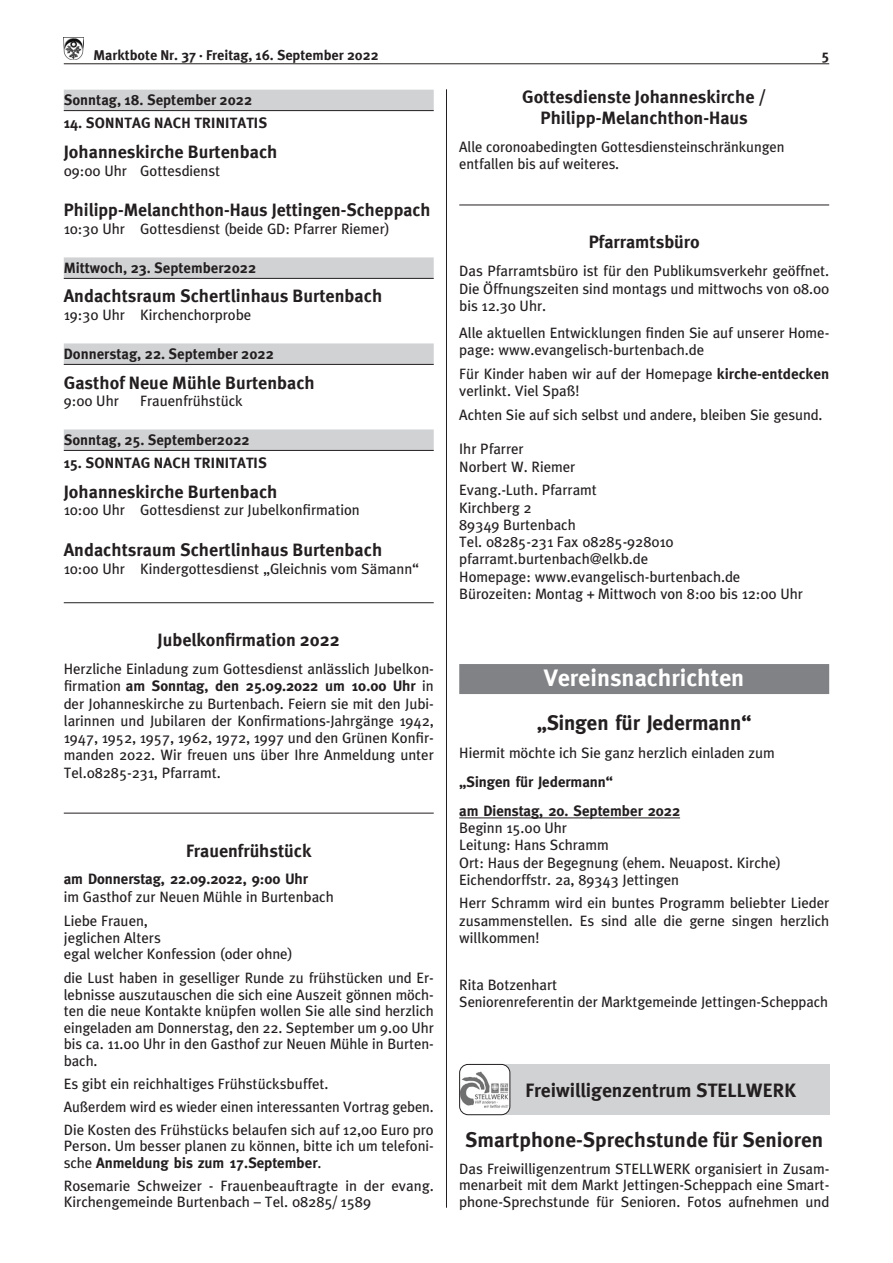
<style>
.page{position:relative;width:893px;height:1263px;background:#fff}
.page>*{position:absolute;margin:0;border:0;box-sizing:border-box;transform-origin:0 0}
.t1{font:700 24px "Meta";color:#fff}
.t2{font:700 21px "Meta";color:#231f20}
.t3{font:700 21px "Meta";color:#231f20}
.t4{font:700 19.5px "Meta";color:#231f20}
.t5{font:700 18px/21.6px "Meta";color:#231f20;text-align:center}
.t6{font:15px/17.2px "Meta";color:#231f20}
.t7{font:700 15px "Meta";color:#231f20}
.t8{font:700 15px/28.8px "Meta";color:#231f20}
.t9{font:700 14.25px "Meta";color:#231f20}
.s1{font-weight:700}
</style>
<div class="page">
<img style="left:64px;top:37px;width:19px;height:23px">
<hr style="left:64px;top:63px;width:765px;height:1px;background:#231f20">
<div style="left:64px;top:90px;width:370px;height:21px;background:#d1d2d4"></div>
<hr style="left:64px;top:110px;width:370px;height:1px;background:#231f20">
<div style="left:64px;top:257px;width:370px;height:21px;background:#d1d2d4"></div>
<hr style="left:64px;top:278px;width:370px;height:1px;background:#231f20">
<div style="left:64px;top:343px;width:370px;height:21px;background:#d1d2d4"></div>
<hr style="left:64px;top:364px;width:370px;height:1px;background:#231f20">
<div style="left:64px;top:429px;width:370px;height:21px;background:#d1d2d4"></div>
<hr style="left:64px;top:450px;width:370px;height:1px;background:#231f20">
<hr style="left:64px;top:602px;width:370px;height:1px;background:#231f20">
<hr style="left:64px;top:813px;width:370px;height:1px;background:#231f20">
<hr style="left:459px;top:205px;width:370px;height:1px;background:#231f20">
<div style="left:459px;top:664px;width:370px;height:30px;background:#808285"></div>
<hr style="left:459px;top:818px;width:221px;height:1px;background:#231f20">
<div style="left:504px;top:1064px;width:326px;height:51px;background:#d1d2d4"></div>
<div style="left:460px;top:1064px;width:50px;height:51px;background:#fff;border-radius:9px"></div>
<img style="left:461px;top:1071px;width:47px;height:37px">
<div style="left:459px;top:1064px;width:51px;height:51px;border:1px solid #231f20;border-radius:9px"></div>
<hr style="left:446px;top:89px;width:1px;height:1119px;background:#231f20">
<p class="t9" style="left:94px;top:46px;width:287px">Marktbote Nr. 37 · Freitag, 16. September 2022</p>
<p class="t9" style="left:822px;top:46px;width:9px">5</p>
<p class="t7" style="left:64px;top:91px;width:190px">Sonntag, 18. September 2022</p>
<p class="t7" style="left:64px;top:114px;width:205px">14. SONNTAG NACH TRINITATIS</p>
<p class="t5" style="left:64px;top:141px;width:215px">Johanneskirche Burtenbach</p>
<p class="t6" style="left:64px;top:162px;width:158px">09:00 Uhr Gottesdienst</p>
<p class="t5" style="left:64px;top:199px;width:368px">Philipp-Melanchthon-Haus Jettingen-Scheppach</p>
<p class="t6" style="left:64px;top:220px;width:327px">10:30 Uhr Gottesdienst (beide GD: Pfarrer Riemer)</p>
<p class="t7" style="left:64px;top:259px;width:194px">Mittwoch, 23. September2022</p>
<p class="t5" style="left:64px;top:285px;width:320px">Andachtsraum Schertlinhaus Burtenbach</p>
<p class="t6" style="left:64px;top:306px;width:189px">19:30 Uhr Kirchenchorprobe</p>
<p class="t7" style="left:64px;top:345px;width:212px">Donnerstag, 22. September 2022</p>
<p class="t5" style="left:64px;top:371px;width:252px">Gasthof Neue Mühle Burtenbach</p>
<p class="t6" style="left:64px;top:392px;width:56px">9:00 Uhr</p>
<p class="t6" style="left:140px;top:392px;width:104px">Frauenfrühstück</p>
<p class="t7" style="left:64px;top:431px;width:187px">Sonntag, 25. September2022</p>
<p class="t7" style="left:64px;top:454px;width:205px">15. SONNTAG NACH TRINITATIS</p>
<p class="t5" style="left:64px;top:481px;width:215px">Johanneskirche Burtenbach</p>
<p class="t6" style="left:64px;top:501px;width:297px">10:00 Uhr Gottesdienst zur Jubelkonfirmation</p>
<p class="t5" style="left:64px;top:539px;width:320px">Andachtsraum Schertlinhaus Burtenbach</p>
<p class="t6" style="left:64px;top:559px;width:357px">10:00 Uhr Kindergottesdienst „Gleichnis vom Sämann“</p>
<p class="t5" style="left:522px;top:85px;width:246px">Gottesdienste Johanneskirche /<br>Philipp-Melanchthon-Haus</p>
<p class="t6" style="left:459px;top:138px;width:327px">Alle coronoabedingten Gottesdiensteinschränkungen entfallen bis auf weiteres.</p>
<p class="t5" style="left:589px;top:231px;width:113px">Pfarramtsbüro</p>
<p class="t6" style="left:459px;top:262px;width:371px;text-align:justify">Das Pfarramtsbüro ist für den Publikumsverkehr geöffnet.<br>Die Öffnungszeiten sind montags und mittwochs von 08.00 bis 12.30 Uhr.</p>
<p class="t6" style="left:459px;top:324px;width:371px">Alle aktuellen Entwicklungen finden Sie auf unserer Home&shy;page: www.evangelisch-burtenbach.de</p>
<p class="t6" style="left:459px;top:365px;width:371px">Für Kinder haben wir auf der Homepage <span class="s1">kirche-entdecken </span>verlinkt. Viel Spaß!</p>
<p class="t6" style="left:459px;top:406px;width:365px">Achten Sie auf sich selbst und andere, bleiben Sie gesund.</p>
<p class="t6" style="left:459px;top:440px;width:117px">Ihr Pfarrer<br>Norbert W. Riemer</p>
<p class="t6" style="left:459px;top:481px;width:345px">Evang.-Luth. Pfarramt<br>Kirchberg 2<br>89349 Burtenbach<br>Tel. 08285-231 Fax 08285-928010 pfarramt.burtenbach@elkb.de<br>Homepage: www.evangelisch-burtenbach.de<br>Bürozeiten: Montag + Mittwoch von 8:00 bis 12:00 Uhr</p>
<p class="t5" style="left:158px;top:629px;width:184px">Jubelkonfirmation 2022</p>
<p class="t6" style="left:64px;top:660px;width:371px;text-align:justify">Herzliche Einladung zum Gottesdienst anlässlich Jubelkon&shy;firmation <span class="s1">am Sonntag, den 25.09.2022 um 10.00 Uhr</span> in der Johanneskirche zu Burtenbach. Feiern sie mit den Jubi&shy;larinnen und Jubilaren der Konfirmations-Jahrgänge 1942, 1947, 1952, 1957, 1962, 1972, 1997 und den Grünen Konfir&shy;manden 2022. Wir freuen uns über Ihre Anmeldung unter Tel.08285-231, Pfarramt.</p>
<p class="t5" style="left:186px;top:839px;width:127px">Frauenfrühstück</p>
<p class="t8" style="left:64px;top:865px;width:246px">am Donnerstag, 22.09.2022, 9:00 Uhr</p>
<p class="t6" style="left:64px;top:884px;width:271px;line-height:24.3px">im Gasthof zur Neuen Mühle in Burtenbach<br>Liebe Frauen,</p>
<p class="t6" style="left:64px;top:929px;width:230px;line-height:16.5px">jeglichen Alters<br>egal welcher Konfession (oder ohne)</p>
<p class="t6" style="left:64px;top:970px;width:371px;line-height:16.5px;text-align:justify">die Lust haben in geselliger Runde zu frühstücken und Er&shy;lebnisse auszutauschen die sich eine Auszeit gönnen möch&shy;ten die neue Kontakte knüpfen wollen Sie alle sind herzlich eingeladen am Donnerstag, den 22. September um 9.00 Uhr bis ca. 11.00 Uhr in den Gasthof zur Neuen Mühle in Burten&shy;bach.</p>
<p class="t6" style="left:64px;top:1072px;width:371px;line-height:23px">Es gibt ein reichhaltiges Frühstücksbuffet.<br>Außerdem wird es wieder einen interessanten Vortrag geben.<br>Die Kosten des Frühstücks belaufen sich auf 12,00 Euro pro</p>
<p class="t6" style="left:64px;top:1137px;width:371px;line-height:16.5px">Person. Um besser planen zu können, bitte ich um telefoni&shy;sche <span class="s1">Anmeldung bis zum 17.September</span>.</p>
<p class="t6" style="left:64px;top:1177px;width:371px;line-height:16.5px">Rosemarie Schweizer - Frauenbeauftragte in der evang.<br>Kirchengemeinde Burtenbach – Tel. 08285/ 1589</p>
<h1 class="t1" style="left:544px;top:663px;width:201px">Vereinsnachrichten</h1>
<h2 class="t3" style="left:537px;top:711px;width:216px">„Singen für Jedermann“</h2>
<p class="t6" style="left:459px;top:744px;width:317px">Hiermit möchte ich Sie ganz herzlich einladen zum</p>
<p class="t8" style="left:459px;top:767px;width:222px">„Singen für Jedermann“<br>am Dienstag, 20. September 2022</p>
<p class="t6" style="left:459px;top:819px;width:323px">Beginn 15.00 Uhr<br>Leitung: Hans Schramm<br>Ort: Haus der Begegnung (ehem. Neuapost. Kirche)<br>Eichendorffstr. 2a, 89343 Jettingen</p>
<p class="t6" style="left:459px;top:894px;width:371px;text-align:justify">Herr Schramm wird ein buntes Programm beliebter Lieder zusammenstellen. Es sind alle die gerne singen herzlich willkommen!</p>
<p class="t6" style="left:459px;top:976px;width:370px">Rita Botzenhart<br>Seniorenreferentin der Marktgemeinde Jettingen-Scheppach</p>
<h3 class="t4" style="left:525px;top:1078px;width:272px">Freiwilligenzentrum STELLWERK</h3>
<h2 class="t2" style="left:465px;top:1127px;width:359px">Smartphone-Sprechstunde für Senioren</h2>
<p class="t6" style="left:459px;top:1160px;width:371px;line-height:16.5px;text-align:justify">Das Freiwilligenzentrum STELLWERK organisiert in Zusam&shy;menarbeit mit dem Markt Jettingen-Scheppach eine Smart&shy;phone-Sprechstunde für Senioren. Fotos aufnehmen und</p>
</div>
